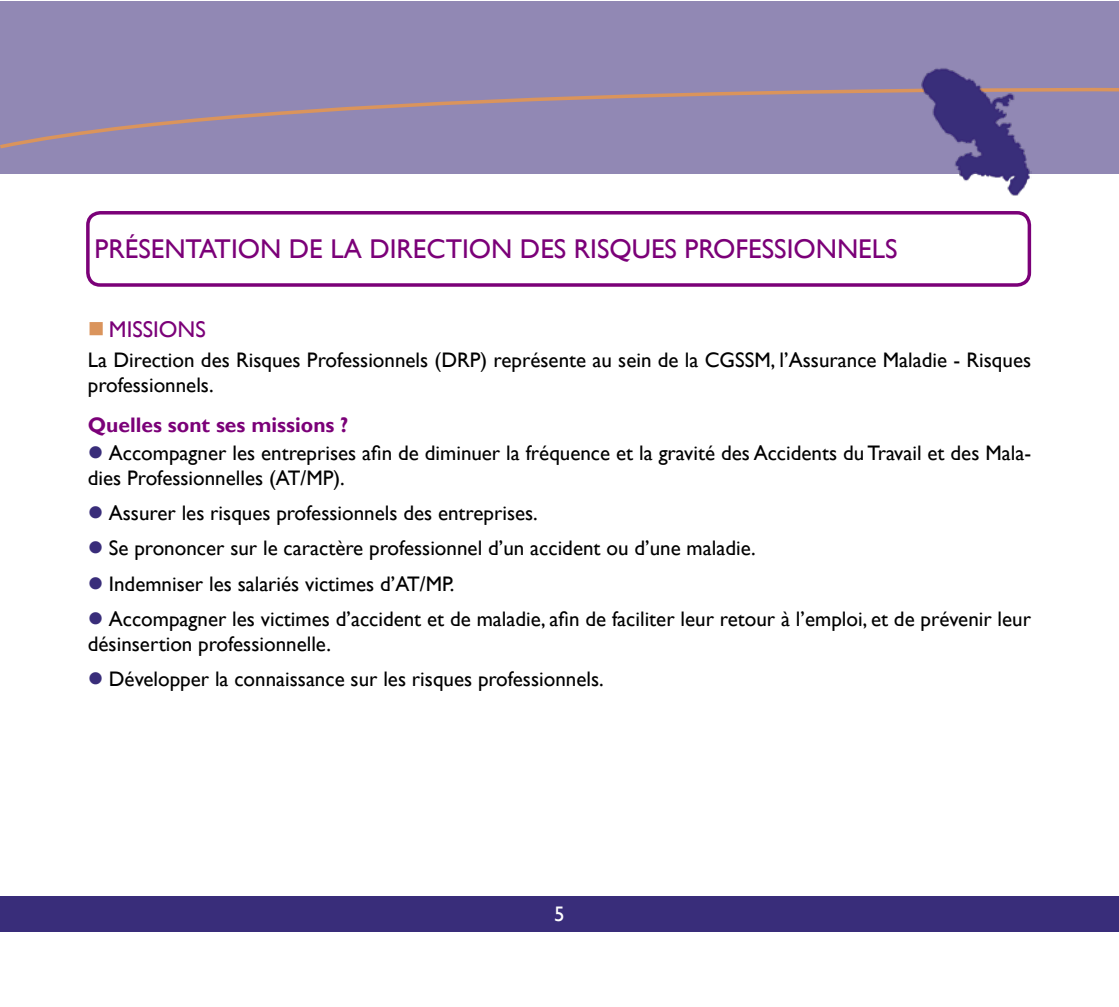
<style>
.page{position:relative;width:1119px;height:1007px;background:#fff}
.page>*{position:absolute;margin:0;border:0;box-sizing:border-box;transform-origin:0 0}
.t1{font:27.12px "Gill Sans";color:#7b0078}
.t2{font:22.75px "Gill Sans";color:#7b0078}
.t3{font:21px/25.2px "Gill Sans";color:#000}
.t4{font:700 21px "Gill Sans";color:#7b0078}
.t5{font:21px "Gill Sans";color:#fff}
.s1{color:#da945c}
.s2{color:#392d7a}
</style>
<div class="page">
<div style="left:0;top:896px;width:1118px;height:35px;background:#392d7a"></div>
<div style="left:0;top:2px;width:1118px;height:172px;background:#9188b4"></div>
<svg style="left:0;top:87px;width:1118px;height:62px"></svg>
<div style="left:86px;top:211px;width:944px;height:75px;border:4px solid #7b0078;border-radius:12px"></div>
<img style="left:920px;top:68px;width:110px;height:128px">
<p class="t1" style="left:95px;top:233px;width:804px">PRÉSENTATION DE LA DIRECTION DES RISQUES PROFESSIONNELS</p>
<p class="t2" style="left:88px;top:315px;width:119px"><span class="s1">■</span> MISSIONS</p>
<p class="t3" style="left:88px;top:347px;width:944px">La Direction des Risques Professionnels (DRP) représente au sein de la CGSSM, l’Assurance Maladie - Risques professionnels.</p>
<p class="t4" style="left:88px;top:412px;width:262px">Quelles sont ses missions ?</p>
<p class="t3" style="left:88px;top:440px;width:944px"><span class="s2">●</span> Accompagner les entreprises afin de diminuer la fréquence et la gravité des Accidents du Travail et des Mala&shy;dies Professionnelles (AT/MP).</p>
<p class="t3" style="left:88px;top:500px;width:451px"><span class="s2">●</span> Assurer les risques professionnels des entreprises.</p>
<p class="t3" style="left:88px;top:536px;width:669px"><span class="s2">●</span> Se prononcer sur le caractère professionnel d’un accident ou d’une maladie.</p>
<p class="t3" style="left:88px;top:571px;width:368px"><span class="s2">●</span> Indemniser les salariés victimes d’AT/MP.</p>
<p class="t3" style="left:88px;top:606px;width:944px"><span class="s2">●</span> Accompagner les victimes d’accident et de maladie, afin de faciliter leur retour à l’emploi, et de prévenir leur désinsertion professionnelle.</p>
<p class="t3" style="left:88px;top:666px;width:517px"><span class="s2">●</span> Développer la connaissance sur les risques professionnels.</p>
<p class="t5" style="left:554px;top:901px;width:12px">5</p>
</div>
